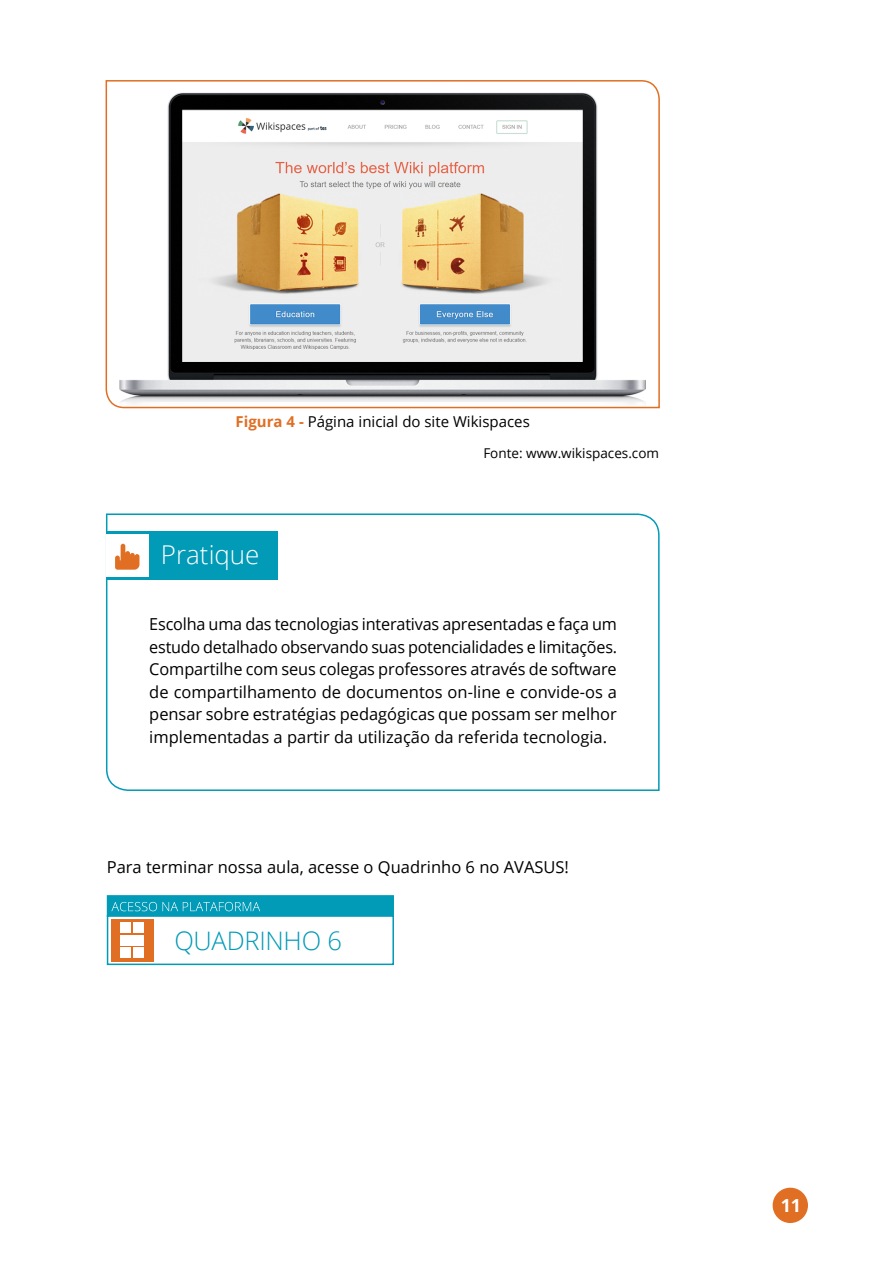
<style>
.page{position:relative;width:893px;height:1263px;background:#fff}
.page>*{position:absolute;margin:0;border:0;box-sizing:border-box;transform-origin:0 0}
.t1{font:300 25.95px "Open Sans";color:#fff}
.t2{font:300 25.5px "Open Sans";letter-spacing:-.01em;color:#019ab7}
.t3{font:700 18px "Open Sans";color:#fff}
.t4{font:16.5px/22.5px "Open Sans";color:#000;text-align:justify}
.t5{font:15px "Open Sans";color:#000}
.t6{font:13.5px "Open Sans";color:#000}
.s1{font-weight:700;color:#e06f24}
</style>
<div class="page">
<div style="left:773px;top:1188px;width:34px;height:34px;background:#e06f24;border-radius:50%"></div>
<div style="left:773px;top:1188px;width:35px;height:35px;border:2px solid #e06f24;border-radius:50%"></div>
<svg style="left:105px;top:513px;width:555px;height:278px"></svg>
<div style="left:107px;top:531px;width:171px;height:49px;background:#019ab7"></div>
<div style="left:106px;top:534px;width:43px;height:43px;background:#fff"></div>
<svg style="left:115px;top:544px;width:24px;height:26px"></svg>
<div style="left:107px;top:895px;width:287px;height:22px;background:#019ab7;border:2px solid #019ab7"></div>
<div style="left:107px;top:915px;width:287px;height:50px;background:#fff;border:2px solid #019ab7"></div>
<div style="left:111px;top:919px;width:42px;height:42px;background:#e06f24"></div>
<svg style="left:111px;top:902px;width:149px;height:9px"></svg>
<div style="left:121px;top:923px;width:10px;height:10px;background:#fff"></div>
<div style="left:121px;top:947px;width:10px;height:11px;background:#fff"></div>
<div style="left:121px;top:935px;width:23px;height:10px;background:#fff"></div>
<div style="left:133px;top:923px;width:11px;height:10px;background:#fff"></div>
<div style="left:133px;top:947px;width:11px;height:11px;background:#fff"></div>
<svg style="left:105px;top:80px;width:555px;height:329px"></svg>
<p class="t5" style="left:236px;top:411px;width:296px"><span class="s1">Figura 4 -</span> Página inicial do site Wikispaces</p>
<p class="t6" style="left:483px;top:444px;width:177px">Fonte: www.wikispaces.com</p>
<h1 class="t1" style="left:161px;top:536px;width:100px">Pratique</h1>
<p class="t4" style="left:149px;top:612px;width:469px">Escolha uma das tecnologias interativas apresentadas e faça um estudo detalhado observando suas potencialidades e limitações.<br>Compartilhe com seus colegas professores através de software de compartilhamento de documentos on-line e convide-os a pensar sobre estratégias pedagógicas que possam ser melhor implementadas a partir da utilização da referida tecnologia.</p>
<p class="t4" style="left:107px;top:855px;width:464px">Para terminar nossa aula, acesse o Quadrinho 6 no AVASUS!</p>
<h2 class="t2" style="left:174px;top:923px;width:169px">QUADRINHO 6</h2>
<p class="t3" style="left:781px;top:1193px;width:22px">11</p>
</div>
